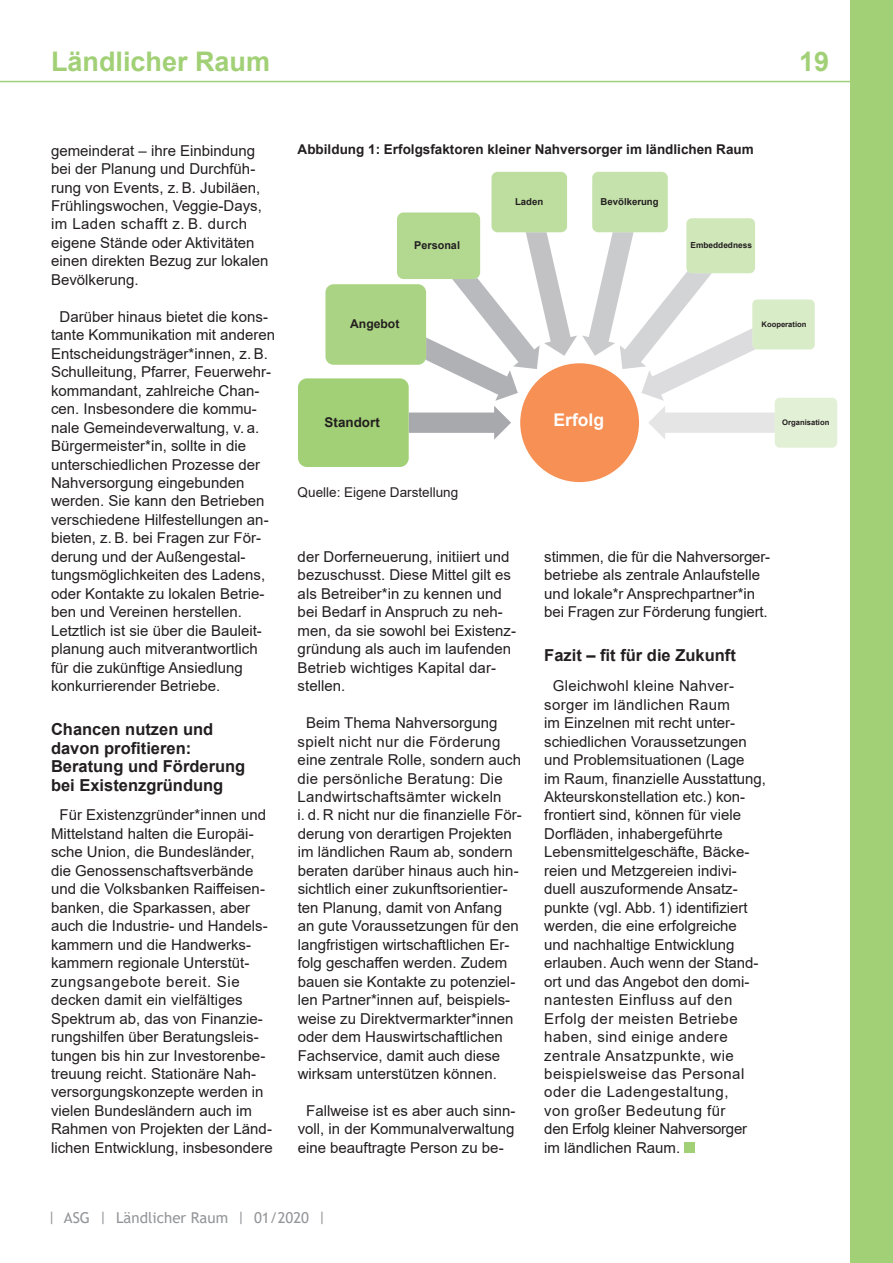
<style>
.page{position:relative;width:893px;height:1263px;background:#fff}
.page>*{position:absolute;margin:0;border:0;box-sizing:border-box;transform-origin:0 0}
.t1{font:700 27px "Arial";color:#a1d076}
.t2{font:700 17.55px "Arial";color:#fff}
.t3{font:700 16.5px/18.5px "Arial";color:#231f20}
.t4{font:15px/18.5px "Arial";color:#231f20}
.t5{font:15px "Trebuchet MS";color:#939598}
.t6{font:700 13.5px "Arial";color:#231f20}
.t7{font:13.5px "Arial";color:#231f20}
.t8{font:700 13.35px "Arial";color:#231f20}
.t9{font:700 12.15px "Arial";color:#231f20}
.t10{font:700 10.8px "Arial";color:#231f20}
.t11{font:700 9.6px "Arial";color:#231f20}
.t12{font:700 8.25px "Arial";color:#231f20}
.t13{font:700 7.65px "Arial";color:#231f20}
</style>
<div class="page">
<div style="left:850px;top:0;width:43px;height:1263px;background:#a1d076"></div>
<hr style="left:0;top:81px;width:893px;height:1px;background:#a1d076">
<div style="left:520px;top:363px;width:119px;height:119px;background:#f69054;border-radius:50%"></div>
<svg style="left:397px;top:215px;width:409px;height:225px"></svg>
<div style="left:298px;top:378px;width:111px;height:89px;background:#a1d076;border-radius:9px"></div>
<div style="left:325px;top:284px;width:101px;height:81px;background:#aad483;border-radius:8px"></div>
<div style="left:397px;top:212px;width:83px;height:67px;background:#b3d991;border-radius:7px"></div>
<div style="left:491px;top:172px;width:76px;height:60px;background:#bdde9f;border-radius:6px"></div>
<div style="left:592px;top:172px;width:76px;height:60px;background:#c6e2ac;border-radius:6px"></div>
<div style="left:686px;top:218px;width:69px;height:55px;background:#d0e7ba;border-radius:6px"></div>
<div style="left:752px;top:299px;width:63px;height:50px;background:#d9ecc8;border-radius:5px"></div>
<div style="left:775px;top:398px;width:62px;height:50px;background:#e2f0d6;border-radius:5px"></div>
<div style="left:684px;top:1142px;width:11px;height:11px;background:#a1d076"></div>
<h1 class="t1" style="left:51px;top:42px;width:221px">Ländlicher Raum</h1>
<h1 class="t1" style="left:799px;top:42px;width:32px">19</h1>
<p class="t4" style="left:51px;top:141px;width:219px">gemeinderat – ihre Einbindung bei der Planung und Durchfüh&shy;rung von Events, z. B. Jubiläen,<br>Frühlingswochen, Veggie-Days, im Laden schafft z. B. durch eigene Stände oder Aktivitäten einen direkten Bezug zur lokalen<br>Bevölkerung.</p>
<p class="t4" style="left:51px;top:307px;width:226px;text-indent:9px">Darüber hinaus bietet die kons&shy;tante Kommunikation mit anderen<br>Entscheidungsträger*innen, z. B.<br>Schulleitung, Pfarrer, Feuerwehr&shy;kommandant, zahlreiche Chan&shy;cen. Insbesondere die kommu&shy;nale Gemeindeverwaltung, v. a.<br>Bürgermeister*in, sollte in die unterschiedlichen Prozesse der<br>Nahversorgung eingebunden werden. Sie kann den Betrieben verschiedene Hilfestellungen an&shy;bieten, z. B. bei Fragen zur För&shy;derung und der Außengestal&shy;tungsmöglichkeiten des Ladens, oder Kontakte zu lokalen Betrie&shy;ben und Vereinen herstellen.<br>Letztlich ist sie über die Bauleit&shy;planung auch mitverantwortlich für die zukünftige Ansiedlung konkurrierender Betriebe.</p>
<p class="t3" style="left:51px;top:720px;width:196px">Chancen nutzen und davon profitieren:<br>Beratung und Förderung bei Existenzgründung</p>
<p class="t4" style="left:51px;top:806px;width:223px;text-indent:9px">Für Existenzgründer*innen und<br>Mittelstand halten die Europäi&shy;sche Union, die Bundesländer, die Genossenschaftsverbände und die Volksbanken Raiffeisen&shy;banken, die Sparkassen, aber auch die Industrie- und Handels&shy;kammern und die Handwerks&shy;kammern regionale Unterstüt&shy;zungsangebote bereit. Sie decken damit ein vielfältiges<br>Spektrum ab, das von Finanzie&shy;rungshilfen über Beratungsleis&shy;tungen bis hin zur Investorenbe&shy;treuung reicht. Stationäre Nah&shy;versorgungskonzepte werden in vielen Bundesländern auch im<br>Rahmen von Projekten der Länd&shy;lichen Entwicklung, insbesondere</p>
<p class="t6" style="left:298px;top:140px;width:458px">Abbildung 1: Erfolgsfaktoren kleiner Nahversorger im ländlichen Raum</p>
<p class="t10" style="left:414px;top:238px;width:47px">Personal</p>
<p class="t9" style="left:350px;top:315px;width:51px">Angebot</p>
<p class="t11" style="left:515px;top:195px;width:30px">Laden</p>
<p class="t11" style="left:601px;top:195px;width:59px">Bevölkerung</p>
<p class="t12" style="left:690px;top:240px;width:63px">Embeddedness</p>
<p class="t13" style="left:761px;top:319px;width:46px">Kooperation</p>
<p class="t8" style="left:325px;top:413px;width:57px">Standort</p>
<p class="t2" style="left:554px;top:408px;width:52px">Erfolg</p>
<p class="t7" style="left:298px;top:482px;width:162px">Quelle: Eigene Darstellung</p>
<p class="t13" style="left:782px;top:417px;width:49px">Organisation</p>
<p class="t4" style="left:298px;top:547px;width:220px">der Dorferneuerung, initiiert und bezuschusst. Diese Mittel gilt es als Betreiber*in zu kennen und bei Bedarf in Anspruch zu neh&shy;men, da sie sowohl bei Existenz&shy;gründung als auch im laufenden<br>Betrieb wichtiges Kapital dar&shy;stellen.</p>
<p class="t4" style="left:298px;top:713px;width:226px;text-indent:9px">Beim Thema Nahversorgung spielt nicht nur die Förderung eine zentrale Rolle, sondern auch die persönliche Beratung: Die<br>Landwirtschaftsämter wickeln<br>i. d. R nicht nur die finanzielle För&shy;derung von derartigen Projekten im ländlichen Raum ab, sondern beraten darüber hinaus auch hin&shy;sichtlich einer zukunftsorientier&shy;ten Planung, damit von Anfang an gute Voraussetzungen für den langfristigen wirtschaftlichen Er&shy;folg geschaffen werden. Zudem bauen sie Kontakte zu potenziel&shy;len Partner*innen auf, beispiels&shy;weise zu Direktvermarkter*innen oder dem Hauswirtschaftlichen<br>Fachservice, damit auch diese wirksam unterstützen können.</p>
<p class="t4" style="left:298px;top:1101px;width:219px;text-align:justify;text-indent:9px">Fallweise ist es aber auch sinn&shy;voll, in der Kommunalverwaltung eine beauftragte Person zu be-</p>
<p class="t4" style="left:544px;top:547px;width:225px">stimmen, die für die Nahversorger-- betriebe als zentrale Anlaufstelle und lokale*r Ansprechpartner*in bei Fragen zur Förderung fungiert.</p>
<p class="t3" style="left:544px;top:646px;width:193px">Fazit – fit für die Zukunft</p>
<p class="t4" style="left:544px;top:676px;width:223px;text-indent:9px">Gleichwohl kleine Nahver&shy;sorger im ländlichen Raum<br>im Einzelnen mit recht unter&shy;schiedlichen Voraussetzungen und Problemsituationen (Lage<br>im Raum, finanzielle Ausstattung,<br>Akteurskonstellation etc.) kon&shy;frontiert sind, können für viele<br>Dorfläden, inhabergeführte<br>Lebensmittelgeschäfte, Bäcke&shy;reien und Metzgereien indivi&shy;duell auszuformende Ansatz&shy;punkte (vgl. Abb. 1) identifiziert werden, die eine erfolgreiche<br>und nachhaltige Entwicklung erlauben. Auch wenn der Stand&shy;ort und das Angebot den domi&shy;nantesten Einfluss auf den<br>Erfolg der meisten Betriebe haben, sind einige andere zentrale Ansatzpunkte, wie beispielsweise das Personal oder die Ladengestaltung,<br>von großer Bedeutung für<br>den Erfolg kleiner Nahversorger im ländlichen Raum.</p>
<p class="t5" style="left:48px;top:1208px;width:280px">| ASG | Ländlicher Raum | 01/2020 |</p>
</div>
